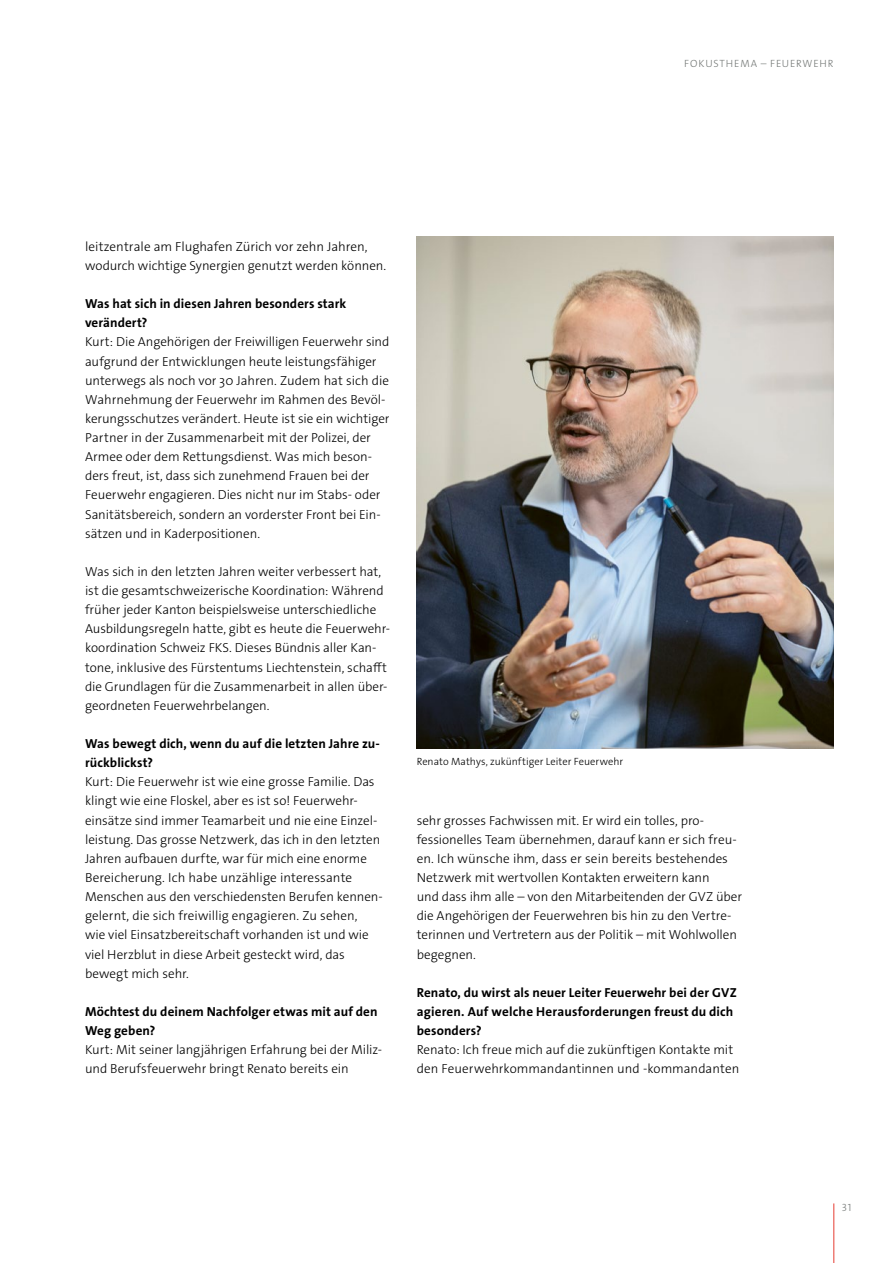
<style>
.page{position:relative;width:893px;height:1263px;background:#fff}
.page>*{position:absolute;margin:0;border:0;box-sizing:border-box;transform-origin:0 0}
.t1{font:13.2px/19px "The Sans LP3 Lig";letter-spacing:-.005em;color:#000}
.t2{font:13.2px/19px "The Sans LP7 Bld";letter-spacing:.005em;color:#000}
.t3{font:10.5px "The Sans LP3 Lig";letter-spacing:.005em;color:#000}
.t4{font:10.5px "The Sans LP3 Lig";letter-spacing:.08em;color:#767a78}
</style>
<div class="page">
<hr style="left:833px;top:1203px;width:1px;height:60px;background:#e63d33">
<img style="left:417px;top:236px;width:416px;height:512px">
<p class="t4" style="left:684px;top:56px;width:151px">FOKUSTHEMA – FEUERWEHR</p>
<p class="t1" style="left:85px;top:237px;width:303px">leitzentrale am Flughafen Zürich vor zehn Jahren, wodurch wichtige Synergien genutzt werden können.</p>
<p class="t2" style="left:85px;top:294px;width:263px">Was hat sich in diesen Jahren besonders stark verändert?</p>
<p class="t1" style="left:85px;top:333px;width:306px">Kurt: Die Angehörigen der Freiwilligen Feuerwehr sind aufgrund der Entwicklungen heute leistungsfähiger unterwegs als noch vor 30 Jahren. Zudem hat sich die Wahrnehmung der Feuerwehr im Rahmen des Bevöl&shy;kerungsschutzes verändert. Heute ist sie ein wichtiger Partner in der Zusammenarbeit mit der Polizei, der Armee oder dem Rettungsdienst. Was mich beson&shy;ders freut, ist, dass sich zunehmend Frauen bei der Feuerwehr enga gieren. Dies nicht nur im Stabs- oder Sanitätsbereich, sondern an vorderster Front bei Ein&shy;sätzen und in Kaderpositionen.</p>
<p class="t1" style="left:85px;top:562px;width:306px">Was sich in den letzten Jahren weiter verbessert hat, ist die gesamtschweizerische Koordination: Während früher jeder Kanton beispielsweise unterschiedliche Aus bildungsregeln hatte, gibt es heute die Feuerwehr&shy;koordination Schweiz FKS. Dieses Bündnis aller Kan&shy;tone, inklusive des Fürstentums Liechtenstein, schafft die Grundlagen für die Zusammenarbeit in allen über&shy;geordneten Feuerwehrbelangen.</p>
<p class="t2" style="left:85px;top:734px;width:296px">Was bewegt dich, wenn du auf die letzten Jahre zu&shy;rückblickst?</p>
<p class="t1" style="left:85px;top:772px;width:299px">Kurt: Die Feuerwehr ist wie eine grosse Familie. Das klingt wie eine Floskel, aber es ist so! Feuerwehr&shy;einsätze sind immer Teamarbeit und nie eine Einzel&shy;leistung. Das grosse Netzwerk, das ich in den letzten Jahren aufbauen durfte, war für mich eine enorme Bereicherung. Ich habe unzählige interessante Menschen aus den verschiedensten Berufen kennen&shy;gelernt, die sich freiwillig engagieren. Zu sehen,<br>wie viel Einsatzbereitschaft vorhanden ist und wie viel Herzblut in diese Arbeit gesteckt wird, das bewegt mich sehr.</p>
<p class="t2" style="left:85px;top:1002px;width:294px">Möchtest du deinem Nachfolger etwas mit auf den<br>Weg geben?</p>
<p class="t1" style="left:85px;top:1040px;width:299px">Kurt: Mit seiner langjährigen Erfahrung bei der Miliz&shy;und Berufsfeuerwehr bringt Renato bereits ein</p>
<p class="t3" style="left:417px;top:755px;width:208px">Renato Mathys, zukünftiger Leiter Feuerwehr</p>
<p class="t1" style="left:417px;top:811px;width:327px">sehr grosses Fachwissen mit. Er wird ein tolles, pro&shy;fessionelles Team übernehmen, darauf kann er sich freu&shy;en. Ich wünsche ihm, dass er sein bereits bestehendes Netzwerk mit wertvollen Kontakten erweitern kann<br>und dass ihm alle – von den Mit arbeitenden der GVZ über die Angehörigen der Feuerwehren bis hin zu den Vertre&shy;terinnen und Vertretern aus der Politik – mit Wohlwollen begegnen.</p>
<p class="t2" style="left:417px;top:983px;width:322px">Renato, du wirst als neuer Leiter Feuerwehr bei der GVZ agieren. Auf welche Herausforderungen freust du dich besonders?</p>
<p class="t1" style="left:417px;top:1040px;width:324px">Renato: Ich freue mich auf die zukünftigen Kontakte mit den Feuerwehrkommandantinnen und -kommandanten</p>
<p class="t4" style="left:842px;top:1200px;width:11px">31</p>
</div>
